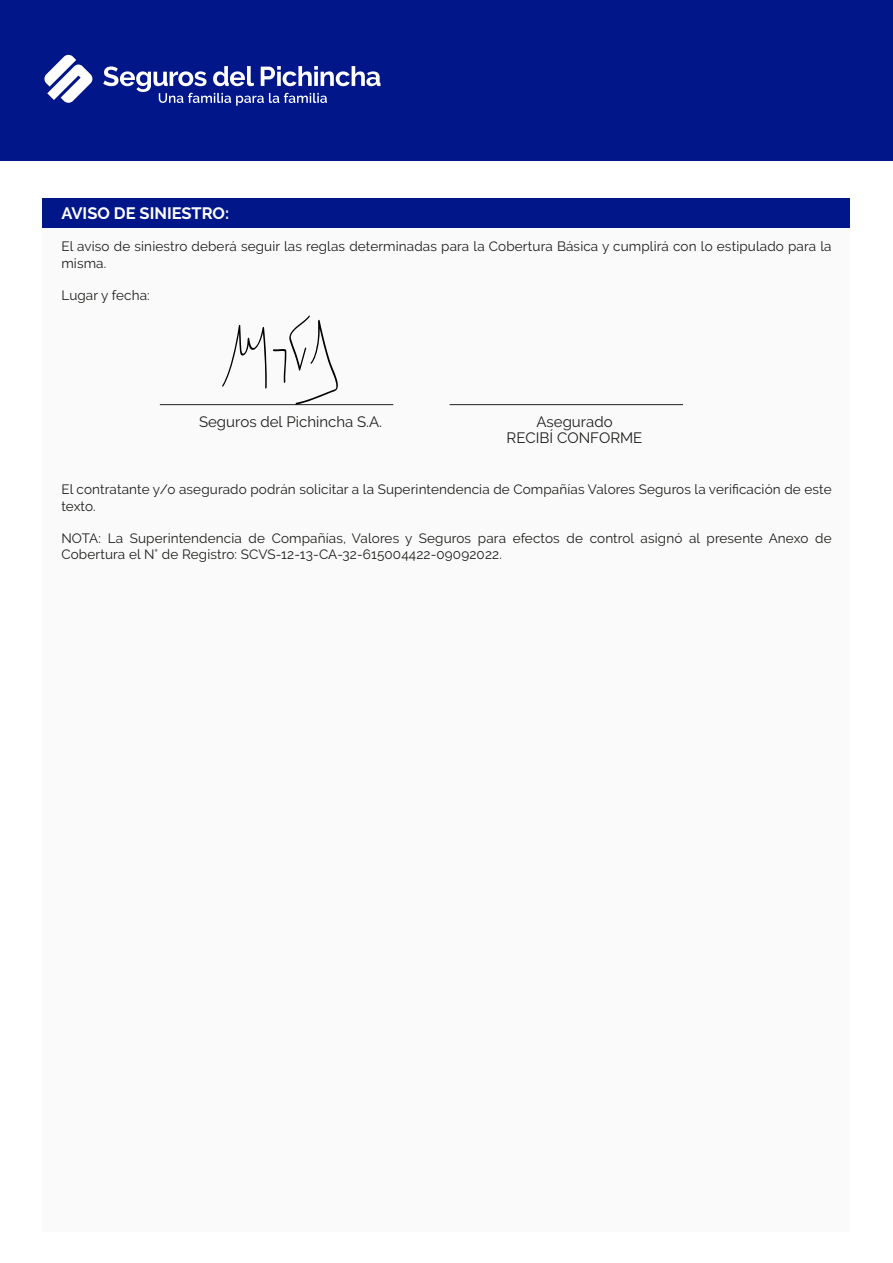
<style>
.page{position:relative;width:893px;height:1263px;background:#fff}
.page>*{position:absolute;margin:0;border:0;box-sizing:border-box;transform-origin:0 0}
.t1{font:700 16.5px "Raleway";color:#fff}
.t2{font:15px/16.5px "Raleway";color:#1e1e1c;text-align:center}
.t3{font:13.5px/16.2px "Raleway";letter-spacing:.01em;color:#1d1d1b}
</style>
<div class="page">
<div style="left:43px;top:228px;width:807px;height:1003px;background:#fafafa"></div>
<div style="left:43px;top:199px;width:807px;height:29px;background:#001689"></div>
<hr style="left:160px;top:404px;width:233px;height:1px;background:#1e1e1c">
<hr style="left:450px;top:404px;width:233px;height:1px;background:#1e1e1c">
<svg style="left:222px;top:315px;width:117px;height:90px"></svg>
<div style="left:0;top:0;width:893px;height:160px;background:#001689"></div>
<svg style="left:103px;top:66px;width:277px;height:40px"></svg>
<svg style="left:44px;top:54px;width:49px;height:49px"></svg>
<p class="t1" style="left:61px;top:204px;width:169px">AVISO DE SINIESTRO:</p>
<p class="t3" style="left:61px;top:238px;width:772px">El aviso de siniestro deberá seguir las reglas determinadas para la Cobertura Básica y cumplirá con lo estipulado para la misma.</p>
<p class="t3" style="left:61px;top:287px;width:90px">Lugar y fecha:</p>
<p class="t2" style="left:199px;top:413px;width:184px">Seguros del Pichincha S.A.</p>
<p class="t2" style="left:507px;top:413px;width:137px">Asegurado<br>RECIBÍ CONFORME</p>
<p class="t3" style="left:61px;top:481px;width:772px">El contratante y/o asegurado podrán solicitar a la Superintendencia de Compañías Valores Seguros la verificación de este texto.</p>
<p class="t3" style="left:61px;top:530px;width:772px">NOTA: La Superintendencia de Compañías, Valores y Seguros para efectos de control asignó al presente Anexo de<br>Cobertura el N° de Registro: SCVS-12-13-CA-32-615004422-09092022.</p>
</div>
